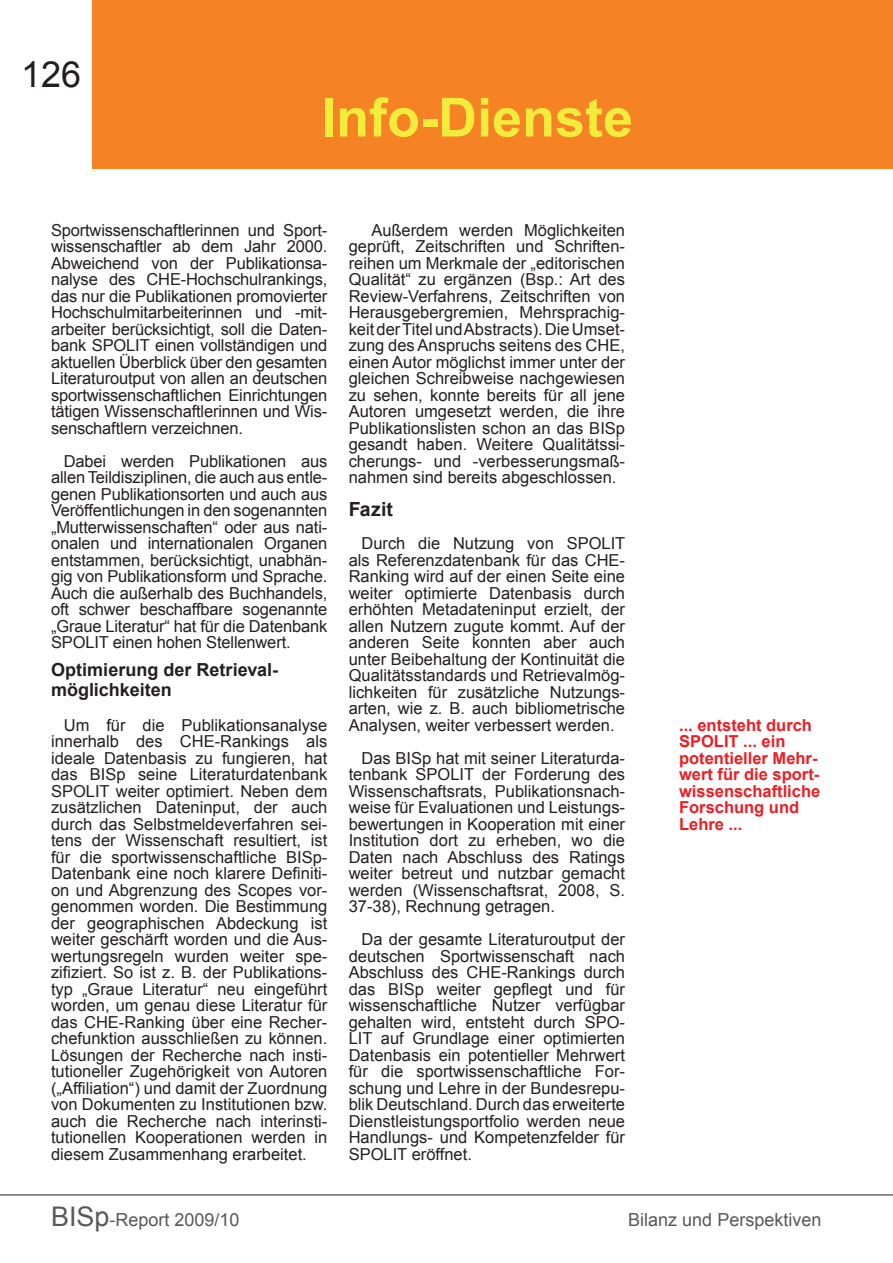
<style>
.page{position:relative;width:893px;height:1263px;background:#fff}
.page>*{position:absolute;margin:0;border:0;box-sizing:border-box;transform-origin:0 0}
.t1{font:700 54px "Arial";color:#f3ec3c}
.t2{font:36px "Arial";color:#231f20}
.t3{font:700 19.5px "Arial";letter-spacing:.005em;color:#231f20}
.t4{font:18px "Arial";color:#57585a}
.t5{font:700 18px/19.5px "Arial";color:#231f20}
.t6{font:16.5px/16.5px "Arial";color:#231f20;text-align:justify}
.t7{font:700 16.5px/16.5px "Arial";color:#ee1d23}
.s1{font-size:27px}
</style>
<div class="page">
<hr style="left:0;top:1194px;width:893px;height:1px;background:#231f20">
<div style="left:92px;top:0;width:801px;height:169px;background:#f58225"></div>
<h2 class="t2" style="left:21px;top:51px;width:62px">126</h2>
<h1 class="t1" style="left:321px;top:82px;width:314px">Info-Dienste</h1>
<p class="t6" style="left:51px;top:222px;width:278px">Sportwissenschaftlerinnen und Sport&shy;wissenschaftler ab dem Jahr 2000.<br>Abweichend von der Publikationsa&shy;nalyse des CHE-Hochschulrankings, das nur die Publikationen promovierter Hochschulmitarbeiterinnen und -mit&shy;arbeiter berücksichtigt, soll die Daten&shy;bank SPOLIT einen vollständigen und aktuellen Überblick über den gesamten Literaturoutput von allen an deutschen sportwissenschaftlichen Einrichtungen tätigen Wissenschaftlerinnen und Wis&shy;senschaftlern verzeichnen.</p>
<p class="t6" style="left:51px;top:453px;width:278px;text-indent:13px">Dabei werden Publikationen aus allen Teildisziplinen, die auch aus entle&shy;genen Publikationsorten und auch aus Veröffentlichungen in den sogenannten „Mutterwissenschaften“ oder aus nati&shy;onalen und internationalen Organen entstammen, berücksichtigt, unabhän&shy;gig von Publikationsform und Sprache.<br>Auch die außerhalb des Buchhandels, oft schwer beschaffbare sogenannte „Graue Literatur“ hat für die Datenbank SPOLIT einen hohen Stellenwert.</p>
<p class="t5" style="left:51px;top:661px;width:229px">Optimierung der Retrieval&shy;möglichkeiten</p>
<p class="t6" style="left:51px;top:717px;width:278px;text-indent:13px">Um für die Publikationsanalyse innerhalb des CHE-Rankings als ideale Datenbasis zu fungieren, hat das BISp seine Literaturdatenbank SPOLIT weiter optimiert. Neben dem zusätzlichen Dateninput, der auch durch das Selbstmeldeverfahren sei&shy;tens der Wissenschaft resultiert, ist für die sportwissenschaftliche BISp-Datenbank eine noch klarere Definiti&shy;on und Abgrenzung des Scopes vor&shy;genommen worden. Die Bestimmung der geographischen Abdeckung ist weiter geschärft worden und die Aus&shy;wertungsregeln wurden weiter spe&shy;zifiziert. So ist z. B. der Publikations&shy;typ „Graue Literatur“ neu eingeführt worden, um genau diese Literatur für das CHE-Ranking über eine Recher&shy;chefunktion ausschließen zu können.<br>Lösungen der Recherche nach insti&shy;tutioneller Zugehörigkeit von Autoren („Affiliation“) und damit der Zuordnung von Dokumenten zu Institutionen bzw. auch die Recherche nach interinsti&shy;tutionellen Kooperationen werden in diesem Zusammenhang erarbeitet.</p>
<p class="t6" style="left:349px;top:222px;width:278px;text-indent:23px">Außerdem werden Möglichkeiten geprüft, Zeitschriften und Schriften&shy;reihen um Merkmale der „editorischen Qualität“ zu ergänzen (Bsp.: Art des Review-Verfahrens, Zeitschriften von Herausgebergremien, Mehrsprachig&shy;keit der Titel und Abstracts). Die Umset&shy;zung des Anspruchs seitens des CHE, einen Autor möglichst immer unter der gleichen Schreibweise nachgewiesen zu sehen, konnte bereits für all jene Autoren umgesetzt werden, die ihre Publikationslisten schon an das BISp gesandt haben. Weitere Qualitätssi&shy;cherungs- und -verbesserungsmaß&shy;nahmen sind bereits abgeschlossen.</p>
<p class="t3" style="left:349px;top:496px;width:46px">Fazit</p>
<p class="t6" style="left:349px;top:535px;width:278px;text-indent:13px">Durch die Nutzung von SPOLIT als Referenzdatenbank für das CHE-Ranking wird auf der einen Seite eine weiter optimierte Datenbasis durch erhöhten Metadateninput erzielt, der allen Nutzern zugute kommt. Auf der anderen Seite konnten aber auch unter Beibehaltung der Kontinuität die Qualitätsstandards und Retrievalmög&shy;lichkeiten für zusätzliche Nutzungs&shy;arten, wie z. B. auch bibliometrische Analysen, weiter verbessert werden.</p>
<p class="t6" style="left:349px;top:750px;width:278px;text-indent:13px">Das BISp hat mit seiner Literaturda&shy;tenbank SPOLIT der Forderung des Wissenschaftsrats, Publikationsnach&shy;weise für Evaluationen und Leistungs&shy;bewertungen in Kooperation mit einer Institution dort zu erheben, wo die Daten nach Abschluss des Ratings weiter betreut und nutzbar gemacht werden (Wissenschaftsrat, 2008, S.<br>37-38), Rechnung getragen.</p>
<p class="t6" style="left:349px;top:931px;width:278px;text-indent:13px">Da der gesamte Literaturoutput der deutschen Sportwissenschaft nach Abschluss des CHE-Rankings durch das BISp weiter gepflegt und für wissenschaftliche Nutzer verfügbar gehalten wird, entsteht durch SPO-LIT auf Grundlage einer optimierten Datenbasis ein potentieller Mehrwert für die sportwissenschaftliche For&shy;schung und Lehre in der Bundesrepu&shy;blik Deutschland. Durch das erweiterte Dienstleistungsportfolio werden neue Handlungs- und Kompetenzfelder für SPOLIT eröffnet.</p>
<p class="t7" style="left:679px;top:717px;width:143px">... entsteht durch<br>SPOLIT ... ein potentieller Mehr&shy;wert für die sport&shy;wissenschaftliche<br>Forschung und<br>Lehre ...</p>
<p class="t4" style="left:51px;top:1207px;width:190px"><span class="s1">BISp</span>-Report 2009/10</p>
<p class="t4" style="left:628px;top:1207px;width:195px">Bilanz und Perspektiven</p>
</div>
